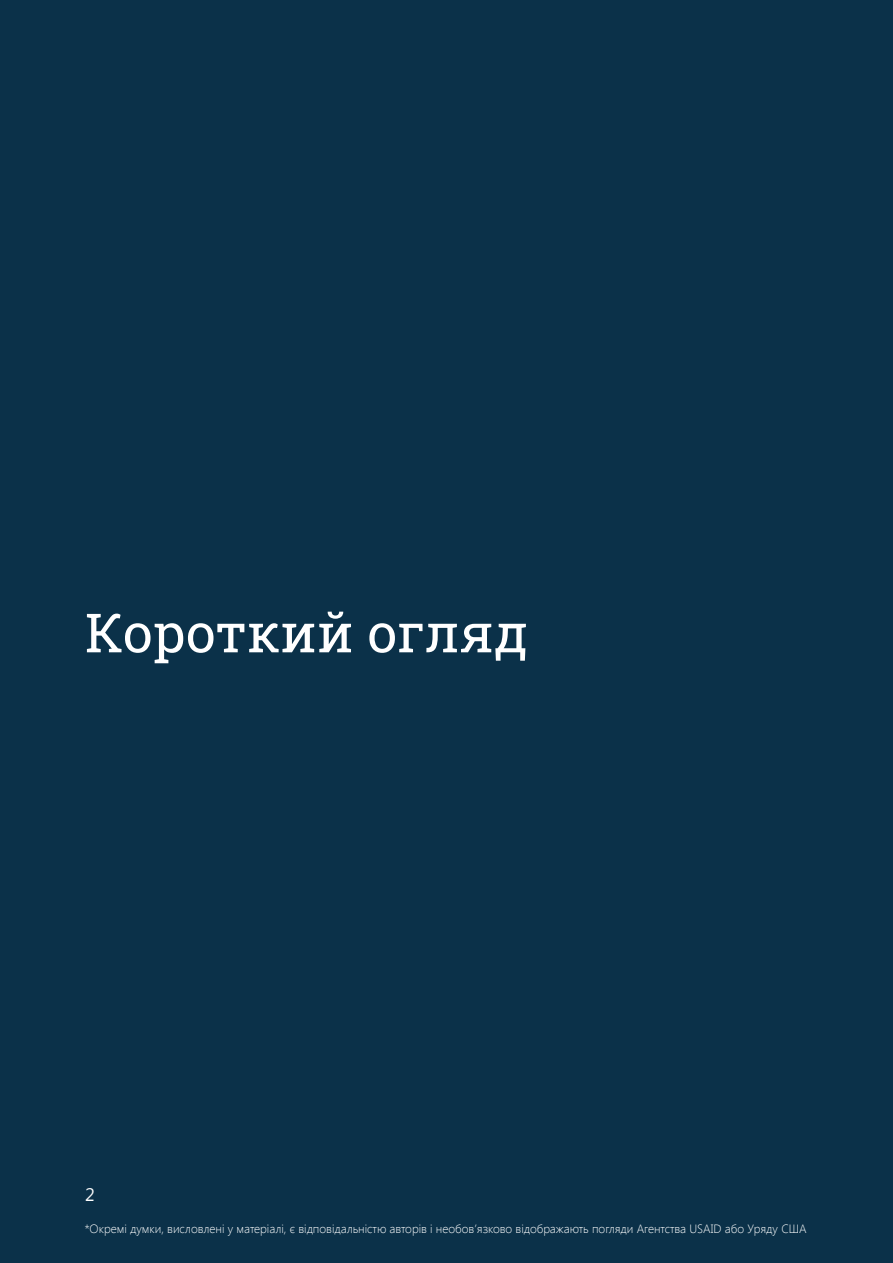
<style>
.page{position:relative;width:893px;height:1263px;background:#0b3149}
.page>*{position:absolute;margin:0;border:0;box-sizing:border-box;transform-origin:0 0}
.t1{font:54px "Roboto Slab";color:#fff}
.t2{font:18px "Segoe UI";color:#fff}
.t3{font:300 12px "Segoe UI";color:#fff}
</style>
<div class="page">
<h1 class="t1" style="left:85px;top:596px;width:444px">Короткий огляд</h1>
<h2 class="t2" style="left:85px;top:1182px;width:11px">2</h2>
<p class="t3" style="left:85px;top:1220px;width:723px">*Окремі думки, висловлені у матеріалі, є відповідальністю авторів і необов’язково відображають погляди Агентства USAID або Уряду США</p>
</div>
